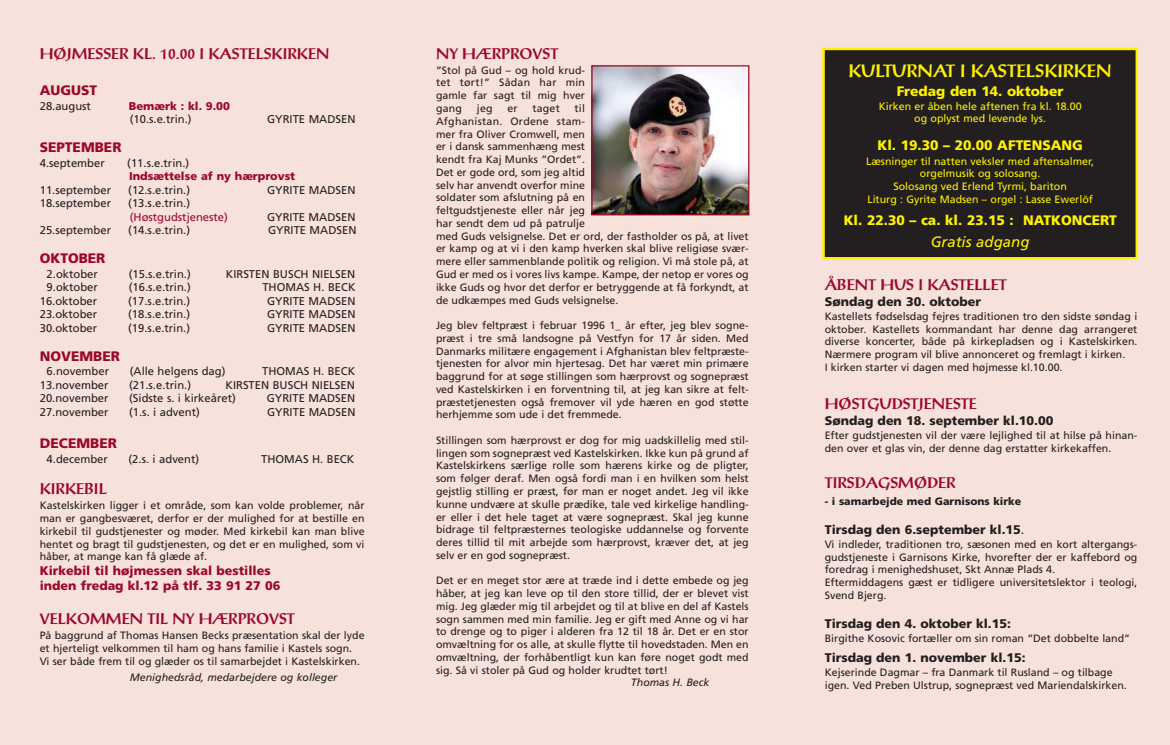
<style>
.page{position:relative;width:1170px;height:745px;background:#fff}
.page>*{position:absolute;margin:0;border:0;box-sizing:border-box;transform-origin:0 0}
.t1{font:700 17.5px "Post Antiqua";color:#fff200}
.t2{font:700 15px "Post Antiqua";color:#9b0929}
.t3{font:italic 15px "Frutiger";color:#fff200}
.t4{font:900 13.75px "Frutiger";color:#fff200}
.t5{font:900 13.75px "Frutiger";color:#9b0929}
.t6{font:900 12.5px "Frutiger";color:#231f20}
.t7{font:900 12.5px/15px "Frutiger";color:#9b0929}
.t8{font:11.25px "Frutiger";color:#231f20}
.t9{font:900 11.25px "Frutiger";color:#9b0929}
.t10{font:11.25px "Frutiger";color:#9b0929}
.t11{font:10.62px/12.8px "Frutiger";color:#231f20}
.t12{font:10.62px/12.8px "Frutiger";color:#fff200;text-align:center}
.t13{font:italic 10.62px "Frutiger";color:#231f20}
.t14{font:900 10.62px "Frutiger";color:#231f20}
.s1{font-weight:400}
</style>
<div class="page">
<div style="left:0;top:0;width:1169px;height:744px;background:#f7e1db"></div>
<div style="left:823px;top:49px;width:313px;height:209px;background:#231f20"></div>
<div style="left:822px;top:48px;width:315px;height:211px;border:2px solid #fff200"></div>
<img style="left:593px;top:67px;width:154px;height:146px">
<div style="left:591px;top:65px;width:158px;height:150px;border:1px solid #9b0929"></div>
<h2 class="t2" style="left:40px;top:48px;width:291px">HØJMESSER KL. 10.00 I KASTELSKIRKEN</h2>
<p class="t5" style="left:40px;top:85px;width:59px">AUGUST</p>
<p class="t8" style="left:40px;top:101px;width:53px">28.august</p>
<p class="t9" style="left:129px;top:101px;width:103px">Bemærk : kl. 9.00</p>
<p class="t8" style="left:130px;top:115px;width:63px">(10.s.e.trin.)</p>
<p class="t8" style="left:267px;top:115px;width:90px">GYRITE MADSEN</p>
<p class="t5" style="left:40px;top:142px;width:83px">SEPTEMBER</p>
<p class="t8" style="left:40px;top:158px;width:67px">4.september</p>
<p class="t8" style="left:127px;top:158px;width:63px">(11.s.e.trin.)</p>
<p class="t8" style="left:40px;top:185px;width:73px">11.september</p>
<p class="t8" style="left:128px;top:185px;width:63px">(12.s.e.trin.)</p>
<p class="t8" style="left:267px;top:185px;width:90px">GYRITE MADSEN</p>
<p class="t8" style="left:40px;top:199px;width:73px">18.september</p>
<p class="t8" style="left:128px;top:199px;width:63px">(13.s.e.trin.)</p>
<p class="t10" style="left:130px;top:212px;width:100px">(Høstgudstjeneste)</p>
<p class="t8" style="left:267px;top:212px;width:90px">GYRITE MADSEN</p>
<p class="t8" style="left:40px;top:226px;width:73px">25.september</p>
<p class="t8" style="left:128px;top:226px;width:63px">(14.s.e.trin.)</p>
<p class="t8" style="left:268px;top:226px;width:90px">GYRITE MADSEN</p>
<p class="t5" style="left:40px;top:253px;width:67px">OKTOBER</p>
<p class="t8" style="left:47px;top:269px;width:53px">2.oktober</p>
<p class="t8" style="left:129px;top:269px;width:63px">(15.s.e.trin.)</p>
<p class="t8" style="left:226px;top:269px;width:131px">KIRSTEN BUSCH NIELSEN</p>
<p class="t8" style="left:47px;top:283px;width:53px">9.oktober</p>
<p class="t8" style="left:129px;top:283px;width:63px">(16.s.e.trin.)</p>
<p class="t8" style="left:262px;top:283px;width:95px">THOMAS H. BECK</p>
<p class="t8" style="left:40px;top:296px;width:59px">16.oktober</p>
<p class="t8" style="left:128px;top:296px;width:63px">(17.s.e.trin.)</p>
<p class="t8" style="left:267px;top:296px;width:90px">GYRITE MADSEN</p>
<p class="t8" style="left:40px;top:310px;width:59px">23.oktober</p>
<p class="t8" style="left:128px;top:310px;width:63px">(18.s.e.trin.)</p>
<p class="t8" style="left:267px;top:310px;width:90px">GYRITE MADSEN</p>
<p class="t8" style="left:40px;top:323px;width:59px">30.oktober</p>
<p class="t8" style="left:128px;top:323px;width:63px">(19.s.e.trin.)</p>
<p class="t8" style="left:267px;top:323px;width:90px">GYRITE MADSEN</p>
<p class="t5" style="left:40px;top:350px;width:82px">NOVEMBER</p>
<p class="t8" style="left:47px;top:367px;width:64px">6.november</p>
<p class="t8" style="left:130px;top:367px;width:97px">(Alle helgens dag)</p>
<p class="t8" style="left:262px;top:367px;width:95px">THOMAS H. BECK</p>
<p class="t8" style="left:40px;top:380px;width:70px">13.november</p>
<p class="t8" style="left:129px;top:380px;width:63px">(21.s.e.trin.)</p>
<p class="t8" style="left:225px;top:380px;width:131px">KIRSTEN BUSCH NIELSEN</p>
<p class="t8" style="left:40px;top:394px;width:70px">20.november</p>
<p class="t8" style="left:129px;top:394px;width:108px">(Sidste s. i kirkeåret)</p>
<p class="t8" style="left:267px;top:394px;width:90px">GYRITE MADSEN</p>
<p class="t8" style="left:40px;top:407px;width:70px">27.november</p>
<p class="t8" style="left:129px;top:407px;width:72px">(1.s. i advent)</p>
<p class="t8" style="left:267px;top:407px;width:90px">GYRITE MADSEN</p>
<p class="t5" style="left:40px;top:437px;width:79px">DECEMBER</p>
<p class="t8" style="left:47px;top:454px;width:63px">4.december</p>
<p class="t8" style="left:128px;top:454px;width:72px">(2.s. i advent)</p>
<p class="t8" style="left:261px;top:454px;width:95px">THOMAS H. BECK</p>
<h2 class="t2" style="left:40px;top:483px;width:68px">KIRKEBIL</h2>
<p class="t11" style="left:40px;top:500px;width:326px;text-align:justify">Kastelskirken ligger i et område, som kan volde problemer, når man er gangbesværet, derfor er der mulighed for at bestille en kirkebil til gudstjenester og møder. Med kirkebil kan man blive hentet og bragt til gudstjenesten, og det er en mulighed, som vi håber, at mange kan få glæde af.</p>
<p class="t7" style="left:40px;top:563px;width:242px">Kirkebil til højmessen skal bestilles inden fredag kl.12 på tlf. 33 91 27 06</p>
<h2 class="t2" style="left:40px;top:613px;width:257px">VELKOMMEN TIL NY HÆRPROVST</h2>
<p class="t11" style="left:40px;top:629px;width:326px">På baggrund af Thomas Hansen Becks præsentation skal der lyde et hjerteligt velkommen til ham og hans familie i Kastels sogn.<br>Vi ser både frem til og glæder os til samarbejdet i Kastelskirken.</p>
<p class="t13" style="left:130px;top:673px;width:209px">Menighedsråd, medarbejdere og kolleger</p>
<p class="t9" style="left:129px;top:171px;width:168px">Indsættelse af ny hærprovst</p>
<h2 class="t2" style="left:436px;top:48px;width:124px">NY HÆRPROVST</h2>
<p class="t11" style="left:436px;top:64px;width:150px;text-align:justify">”Stol på Gud – og hold krud&shy;tet tørt!” Sådan har min gamle far sagt til mig hver gang</p>
<p class="t11" style="left:436px;top:103px;width:314px;text-indent:138px">til<br>Afghanistan. Ordene stam-<br>mer fra Oliver Cromwell, men<br>er i dansk sammenhæng mest<br>kendt fra Kaj Munks ”Ordet”.<br>Det er gode ord, som jeg altid<br>selv har anvendt overfor mine<br>soldater som afslutning på en<br>feltgudstjeneste eller når jeg<br>har sendt dem ud på patrulje<br>med Guds velsignelse. Det er ord, der fastholder os på, at livet er kamp og at vi i den kamp hverken skal blive religiøse svær&shy;mere eller sammenblande politik og religion. Vi må stole på, at Gud er med os i vores livs kampe. Kampe, der netop er vores og ikke Guds og hvor det derfor er betryggende at få forkyndt, at de udkæmpes med Guds velsignelse.</p>
<p class="t11" style="left:436px;top:319px;width:314px;text-align:justify">Jeg blev feltpræst i februar 1996 1_ år efter, jeg blev sogne&shy;præst i tre små landsogne på Vestfyn for 17 år siden. Med Danmarks militære engagement i Afghanistan blev feltpræste&shy;tjenesten for alvor min hjertesag. Det har været min primære baggrund for at søge stillingen som hærprovst og sognepræst ved Kastelskirken i en forventning til, at jeg kan sikre at felt&shy;præstetjenesten også fremover vil yde hæren en god støtte herhjemme som ude i det fremmede.</p>
<p class="t11" style="left:436px;top:434px;width:314px;text-align:justify">Stillingen som hærprovst er dog for mig uadskillelig med stil&shy;lingen som sognepræst ved Kastelskirken. Ikke kun på grund af Kastelskirkens særlige rolle som hærens kirke og de pligter, som følger deraf. Men også fordi man i en hvilken som helst gejstlig stilling er præst, før man er noget andet. Jeg vil ikke kunne undvære at skulle prædike, tale ved kirkelige handling&shy;er eller i det hele taget at være sognepræst. Skal jeg kunne bidrage til feltpræsternes teologiske uddannelse og forvente deres tillid til mit arbejde som hærprovst, kræver det, at jeg selv er en god sognepræst.</p>
<p class="t11" style="left:436px;top:574px;width:314px;text-align:justify">Det er en meget stor ære at træde ind i dette embede og jeg håber, at jeg kan leve op til den store tillid, der er blevet vist mig. Jeg glæder mig til arbejdet og til at blive en del af Kastels sogn sammen med min familie. Jeg er gift med Anne og vi har to drenge og to piger i alderen fra 12 til 18 år. Det er en stor omvæltning for os alle, at skulle flytte til hovedstaden. Men en omvæltning, der forhåbentligt kun kan føre noget godt med sig. Så vi stoler på Gud og holder krudtet tørt!</p>
<p class="t13" style="left:631px;top:678px;width:80px">Thomas H. Beck</p>
<p class="t11" style="left:477px;top:103px;width:17px">jeg</p>
<p class="t11" style="left:507px;top:103px;width:12px">er</p>
<p class="t11" style="left:532px;top:103px;width:29px">taget</p>
<h1 class="t1" style="left:848px;top:64px;width:265px">KULTURNAT I KASTELSKIRKEN</h1>
<p class="t4" style="left:896px;top:85px;width:168px">Fredag den 14. oktober</p>
<p class="t12" style="left:878px;top:100px;width:204px">Kirken er åben hele aftenen fra kl. 18.00 og oplyst med levende lys.</p>
<p class="t4" style="left:877px;top:140px;width:207px">Kl. 19.30 – 20.00 AFTENSANG</p>
<p class="t12" style="left:866px;top:155px;width:229px">Læsninger til natten veksler med aftensalmer, orgelmusik og solosang.<br>Solosang ved Erlend Tyrmi, bariton<br>Liturg : Gyrite Madsen – orgel : Lasse Ewerlöf</p>
<p class="t4" style="left:843px;top:214px;width:274px">Kl. 22.30 – ca. kl. 23.15 : NATKONCERT</p>
<h2 class="t3" style="left:930px;top:236px;width:100px">Gratis adgang</h2>
<h2 class="t2" style="left:824px;top:278px;width:183px">ÅBENT HUS I KASTELLET</h2>
<p class="t6" style="left:824px;top:296px;width:158px">Søndag den 30. oktober</p>
<p class="t11" style="left:824px;top:310px;width:314px">Kastellets fødselsdag fejres traditionen tro den sidste søndag i oktober. Kastellets kommandant har denne dag arrangeret diverse koncerter, både på kirkepladsen og i Kastelskirken.<br>Nærmere program vil blive annonceret og fremlagt i kirken.<br>I kirken starter vi dagen med højmesse kl.10.00.</p>
<h2 class="t2" style="left:824px;top:397px;width:154px">HØSTGUDSTJENESTE</h2>
<p class="t6" style="left:824px;top:415px;width:230px">Søndag den 18. september kl.10.00</p>
<p class="t11" style="left:824px;top:429px;width:314px">Efter gudstjenesten vil der være lejlighed til at hilse på hinan&shy;den over et glas vin, der denne dag erstatter kirkekaffen.</p>
<h2 class="t2" style="left:824px;top:476px;width:132px">TIRSDAGSMØDER</h2>
<p class="t14" style="left:824px;top:497px;width:198px">- i samarbejde med Garnisons kirke</p>
<p class="t6" style="left:824px;top:524px;width:201px">Tirsdag den 6.september kl.15<span class="s1">.</span></p>
<p class="t11" style="left:824px;top:538px;width:314px">Vi indleder, traditionen tro, sæsonen med en kort altergangs&shy;gudstjeneste i Garnisons Kirke, hvorefter der er kaffebord og foredrag i menighedshuset, Skt Annæ Plads 4.<br>Eftermiddagens gæst er tidligere universitetslektor i teologi, Svend Bjerg.</p>
<p class="t6" style="left:824px;top:618px;width:188px">Tirsdag den 4. oktober kl.15:</p>
<p class="t11" style="left:824px;top:632px;width:307px">Birgithe Kosovic fortæller om sin roman ”Det dobbelte land”</p>
<p class="t6" style="left:824px;top:652px;width:202px">Tirsdag den 1. november kl.15:</p>
<p class="t11" style="left:824px;top:666px;width:303px">Kejserinde Dagmar – fra Danmark til Rusland – og tilbage igen. Ved Preben Ulstrup, sognepræst ved Mariendalskirken.</p>
</div>
